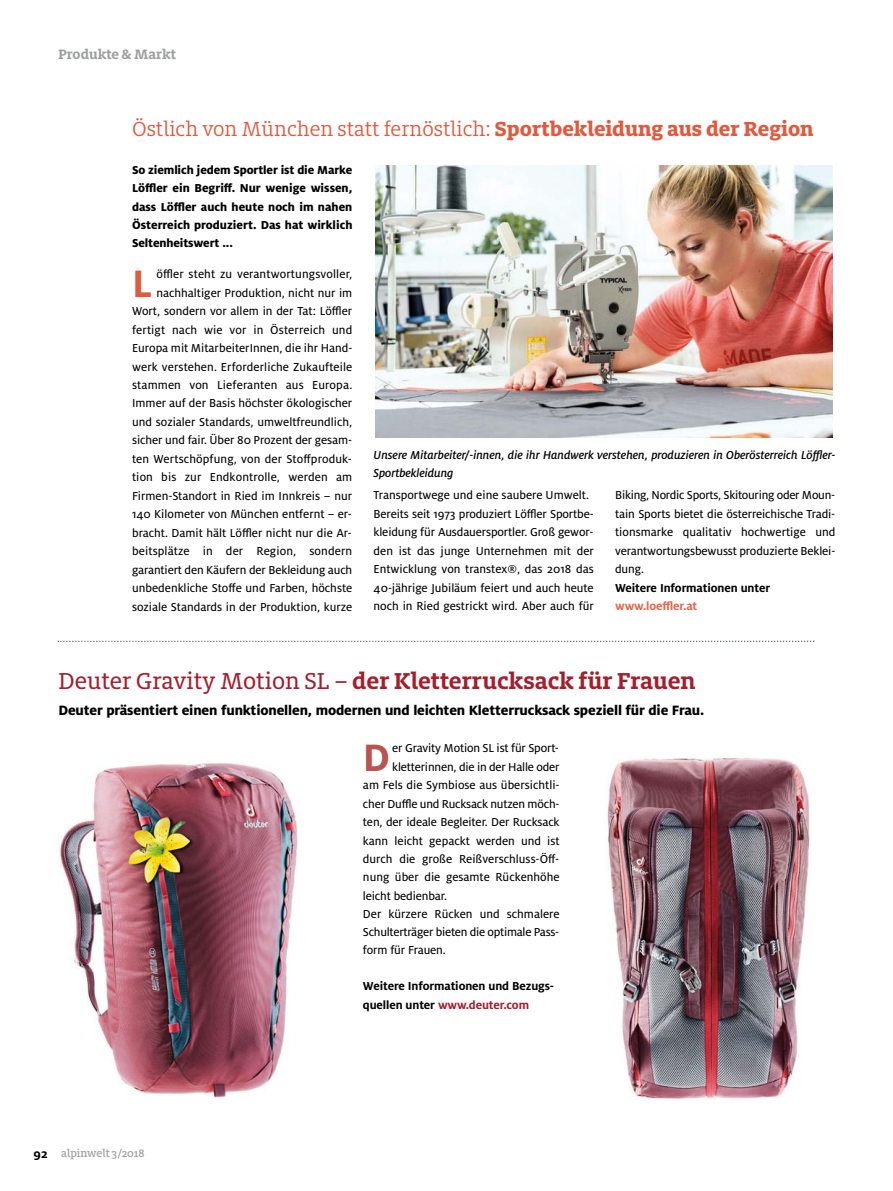
<style>
.page{position:relative;width:893px;height:1191px;background:#fff}
.page>*{position:absolute;margin:0;border:0;box-sizing:border-box;transform-origin:0 0}
.t1{font:700 42.3px "Milo OT";color:#b95551}
.t2{font:700 42.3px "Milo OT";color:#df5b40}
.t3{font:700 25.5px "Milo Slab OT";color:#a41f2d}
.t4{font:22.5px "Milo Slab OT";color:#df5b40}
.t5{font:800 15px "Milo OT";letter-spacing:-.01em;color:#000}
.t6{font:700 15px "Milo Slab OT";color:#9c9d9d}
.t7{font:12.75px/18.5px "Milo OT Text";color:#000;text-align:right}
.t8{font:800 12.75px/18.5px "Milo OT";color:#000;text-align:justify}
.t9{font:italic 500 12.75px/18px "Milo OT";letter-spacing:-.005em;color:#000}
.t10{font:700 12.75px/18.5px "Milo OT";letter-spacing:-.01em;color:#000}
.t11{font:12.75px "Milo OT Text";letter-spacing:-.02em;color:#000}
.t12{font:700 12.75px "Milo OT";letter-spacing:-.01em;color:#e2674b}
.t13{font:500 12px "Milo Slab OT";color:#9c9d9d}
.s1{font-weight:800}
.s2{font-family:"Milo Slab OT Text";font-weight:400}
.s3{font-family:"Milo OT";font-weight:700;font-size:13.5px;color:#000}
.s4{color:#a41f2d}
</style>
<div class="page">
<svg style="left:58px;top:640px;width:756px;height:2px"></svg>
<img style="left:60px;top:761px;width:238px;height:337px">
<img style="left:607px;top:757px;width:203px;height:342px">
<img style="left:376px;top:165px;width:457px;height:272px">
<p class="t6" style="left:58px;top:49px;width:119px">Produkte &amp; Markt</p>
<h3 class="t4" style="left:132px;top:121px;width:683px">Östlich von München statt fernöstlich: <span class="s1">Sportbekleidung aus der Region</span></h3>
<p class="t8" style="left:132px;top:161px;width:222px">So ziemlich jedem Sportler ist die Marke Löffler ein Begriff. Nur wenige wissen, dass Löffler auch heute noch im nahen Österreich produziert. Das hat wirklich Seltenheitswert ...</p>
<p class="t7" style="left:132px;top:266px;width:222px">öffler steht zu verantwortungsvoller, nachhaltiger Produktion, nicht nur im Wort, sondern vor allem in der Tat: Löffler fertigt nach wie vor in Österreich und Europa mit MitarbeiterInnen, die ihr Hand&shy;werk verstehen. Erforderliche Zukaufteile stammen von Lieferanten aus Europa.<br>Immer auf der Basis höchster ökologischer und sozialer Standards, umweltfreundlich, sicher und fair. Über 80 Prozent der gesam&shy;ten Wertschöpfung, von der Stoffproduk&shy;tion bis zur Endkontrolle, werden am Firmen-Standort in Ried im Innkreis – nur 140 Kilometer von München entfernt – er&shy;bracht. Damit hält Löffler nicht nur die Ar&shy;beitsplätze in der Region, sondern garantiert den Käufern der Bekleidung auch unbedenkliche Stoffe und Farben, höchste soziale Standards in der Produktion, kurze</p>
<h1 class="t2" style="left:132px;top:268px;width:22px">L</h1>
<p class="t9" style="left:374px;top:446px;width:463px">Unsere Mitarbeiter/-innen, die ihr Handwerk verstehen, produzieren in Oberösterreich Löffler-<br>Sportbekleidung</p>
<p class="t7" style="left:374px;top:487px;width:222px;text-align:left">Transportwege und eine saubere Umwelt.<br>Bereits seit 1973 produziert Löffler Sportbe&shy;kleidung für Ausdauersportler. Groß gewor&shy;den ist das junge Unternehmen mit der Entwicklung von transtex®, das 2018 das 40-jährige Jubiläum feiert und auch heute noch in Ried gestrickt wird. Aber auch für</p>
<p class="t7" style="left:615px;top:487px;width:222px;text-align:justify">Biking, Nordic Sports, Skitouring oder Moun&shy;tain Sports bietet die österreichische Tradi&shy;tionsmarke qualitativ hochwertige und verantwortungsbewusst produzierte Beklei&shy;dung.</p>
<p class="t10" style="left:615px;top:579px;width:156px">Weitere Informationen unter</p>
<p class="t12" style="left:615px;top:601px;width:84px">www.loeffler.at</p>
<h2 class="t3" style="left:58px;top:671px;width:639px"><span class="s2">Deuter Gravity Motion SL –</span> der Kletterrucksack für Frauen</h2>
<p class="t5" style="left:58px;top:705px;width:647px">Deuter präsentiert einen funktionellen, modernen und leichten Kletterrucksack speziell für die Frau.</p>
<p class="t13" style="left:34px;top:1149px;width:112px"><span class="s3">92</span> alpinwelt 3/2018</p>
<h1 class="t1" style="left:363px;top:742px;width:29px">D</h1>
<p class="t7" style="left:392px;top:740px;width:168px">er Gravity Motion SL ist für Sport-</p>
<p class="t7" style="left:392px;top:758px;width:169px">kletterinnen, die in der Halle oder</p>
<p class="t7" style="left:363px;top:776px;width:198px">am Fels die Symbiose aus übersichtli-</p>
<p class="t7" style="left:363px;top:795px;width:198px">cher Duffle und Rucksack nutzen möch-</p>
<p class="t7" style="left:363px;top:813px;width:198px">ten, der ideale Begleiter. Der Rucksack</p>
<p class="t7" style="left:363px;top:832px;width:198px">kann leicht gepackt werden und ist</p>
<p class="t7" style="left:363px;top:850px;width:198px">durch die große Reißverschluss-Öff-</p>
<p class="t7" style="left:363px;top:869px;width:198px">nung über die gesamte Rückenhöhe</p>
<p class="t7" style="left:363px;top:887px;width:86px">leicht bedienbar.</p>
<p class="t7" style="left:363px;top:905px;width:198px">Der kürzere Rücken und schmalere</p>
<p class="t11" style="left:363px;top:927px;width:198px">Schulterträger bieten die optimale Pass-</p>
<p class="t7" style="left:363px;top:941px;width:84px">form für Frauen.</p>
<p class="t10" style="left:363px;top:978px;width:193px">Weitere Informationen und Bezugs&shy;quellen unter <span class="s4">www.deuter.com</span></p>
</div>
